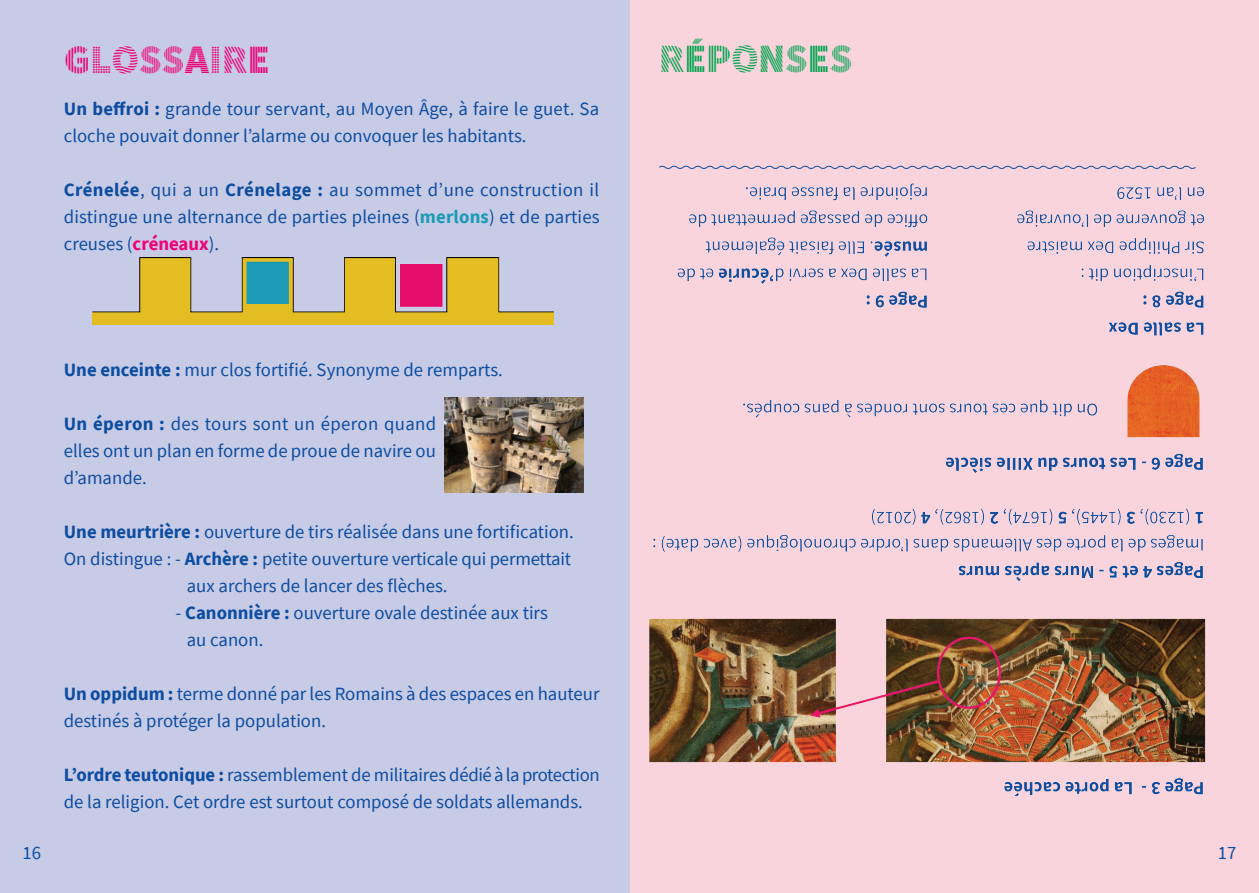
<style>
.page{position:relative;width:1259px;height:893px;background:#fff}
.page>*{position:absolute;margin:0;border:0;box-sizing:border-box;transform-origin:0 0}
.t1{font:40.5px "Source Sans Pro DISPLAY";color:#ed0277}
.t2{font:40.5px "Source Sans Pro DISPLAY";color:#00a54f}
.t3{font:18.75px/27px "Source Sans Pro";color:#0d4da1}
.s1{font-weight:700}
.s2{font-weight:700;color:#1c9ab6}
.s3{font-weight:700;color:#ed0277}
</style>
<div class="page">
<div style="left:629px;top:0;width:630px;height:893px;background:#fad4dd"></div>
<div style="left:0;top:0;width:629px;height:893px;background:#c7cbe6"></div>
<img style="left:93px;top:257px;width:460px;height:68px">
<img style="left:444px;top:397px;width:139px;height:95px">
<svg style="left:659px;top:165px;width:537px;height:4px"></svg>
<img style="left:649px;top:183px;width:557px;height:612px">
<h1 class="t1" style="left:64px;top:38px;width:208px">GLOSSAIRE</h1>
<h1 class="t2" style="left:659px;top:37px;width:72px">RÉPONSES</h1>
<p class="t3" style="left:64px;top:95px;width:537px"><span class="s1">Un beffroi :</span> grande tour servant, au Moyen Âge, à faire le guet. Sa cloche pouvait donner l’alarme ou convoquer les habitants.</p>
<p class="t3" style="left:64px;top:176px;width:537px;text-align:justify"><span class="s1">Crénelée</span>, qui a un <span class="s1">Crénelage :</span> au sommet d’une construction il distingue une alternance de parties pleines (<span class="s2">merlons</span>) et de parties creuses (<span class="s3">créneaux</span>).</p>
<p class="t3" style="left:64px;top:356px;width:440px"><span class="s1">Une enceinte :</span> mur clos fortifié. Synonyme de remparts.</p>
<p class="t3" style="left:64px;top:410px;width:374px;text-align:justify"><span class="s1">Un éperon :</span> des tours sont un éperon quand elles ont un plan en forme de proue de navire ou d’amande.</p>
<p class="t3" style="left:64px;top:518px;width:511px;text-align:center"><span class="s1">Une meurtrière :</span> ouverture de tirs réalisée dans une fortification.<br>On distingue : - <span class="s1">Archère :</span> petite ouverture verticale qui permettait aux archers de lancer des flèches.</p>
<p class="t3" style="left:187px;top:599px;width:362px;text-indent:-11px">- <span class="s1">Canonnière :</span> ouverture ovale destinée aux tirs au canon.</p>
<p class="t3" style="left:64px;top:680px;width:537px"><span class="s1">Un oppidum :</span> terme donné par les Romains à des espaces en hauteur destinés à protéger la population.</p>
<p class="t3" style="left:64px;top:761px;width:537px"><span class="s1">L’ordre teutonique :</span> rassemblement de militaires dédié à la protection de la religion. Cet ordre est surtout composé de soldats allemands.</p>
<p class="t3" style="left:23px;top:839px;width:20px">16</p>
<p class="t3" style="left:1217px;top:839px;width:20px">17</p>
</div>
